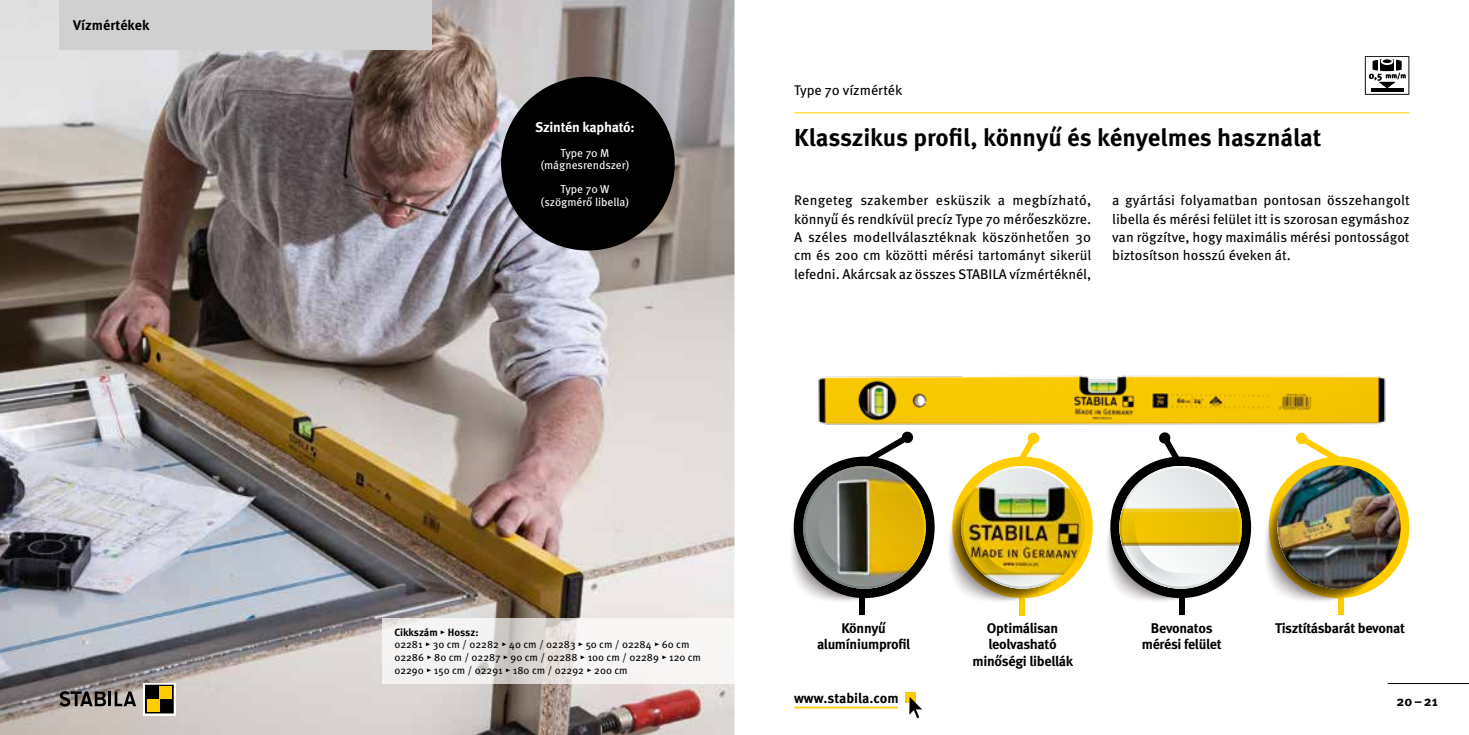
<style>
.page{position:relative;width:1469px;height:735px;background:#fff}
.page>*{position:absolute;margin:0;border:0;box-sizing:border-box;transform-origin:0 0}
.t1{font:700 24.5px "Meta Pro";letter-spacing:-.005em;color:#000}
.t2{font:14px/18.4px "Meta Pro";letter-spacing:-.005em;color:#000;text-align:justify}
.t3{font:700 14px/16.8px "Meta Pro";letter-spacing:-.02em;color:#000;text-align:center}
.t4{font:700 14px "Meta Pro";letter-spacing:-.025em;color:#fff}
.t5{font:700 14px "Meta Pro";color:#000}
.t6{font:11.38px/12.2px "Meta Pro";letter-spacing:-.005em;color:#fff;text-align:center}
.t7{font:10.5px/12.6px "Meta Pro";color:#000}
.t8{font:700 10.5px "Meta Pro";letter-spacing:-.01em;color:#000}
.t9{font:700 7.17px "Meta Pro";color:#000}
.s1{font-size:9.62px}
</style>
<div class="page">
<hr style="left:1387px;top:682px;width:81px;height:1px;background:#000">
<div style="left:905px;top:691px;width:10px;height:11px;background:#fc0"></div>
<svg style="left:909px;top:696px;width:13px;height:21px"></svg>
<hr style="left:794px;top:706px;width:104px;height:2px;background:#fc0">
<img style="left:0;top:0;width:734px;height:734px">
<div style="left:1018px;top:482px;width:6px;height:132px;background:#fc0"></div>
<div style="left:1178px;top:505px;width:6px;height:109px;background:#000"></div>
<div style="left:859px;top:505px;width:6px;height:109px;background:#000"></div>
<div style="left:1338px;top:505px;width:6px;height:109px;background:#fc0"></div>
<svg style="left:791px;top:431px;width:143px;height:170px"></svg>
<svg style="left:949px;top:432px;width:143px;height:173px"></svg>
<svg style="left:1107px;top:432px;width:144px;height:173px"></svg>
<svg style="left:1265px;top:432px;width:144px;height:169px"></svg>
<img style="left:818px;top:375px;width:568px;height:50px">
<hr style="left:794px;top:112px;width:615px;height:1px;background:#fc0">
<img style="left:960px;top:481px;width:124px;height:99px">
<img style="left:802px;top:464px;width:124px;height:124px;border-radius:62px">
<img style="left:1277px;top:465px;width:123px;height:123px;border-radius:62px">
<div style="left:501px;top:77px;width:173px;height:173px;background:#000;border-radius:50%"></div>
<svg style="left:382px;top:617px;width:352px;height:66px;fill:#f5f4f3"></svg>
<img style="left:1119px;top:479px;width:124px;height:94px">
<svg style="left:1364px;top:56px;width:45px;height:39px"></svg>
<div style="left:60px;top:0;width:372px;height:50px;background:#d0d0d0"></div>
<hr style="left:108px;top:691px;width:3px;height:14px;background:#000">
<svg style="left:115px;top:691px;width:21px;height:14px"></svg>
<svg style="left:60px;top:690px;width:46px;height:16px"></svg>
<svg style="left:143px;top:682px;width:33px;height:33px"></svg>
<svg style="left:145px;top:684px;width:29px;height:29px"></svg>
<div style="left:159px;top:686px;width:13px;height:12px;background:#fc0"></div>
<div style="left:147px;top:698px;width:12px;height:13px;background:#fc0"></div>
<p class="t5" style="left:73px;top:15px;width:78px">Vízmértékek</p>
<p class="t4" style="left:535px;top:116px;width:101px">Szintén kapható:</p>
<p class="t6" style="left:541px;top:146px;width:90px">Type 70 M (mágnesrendszer)</p>
<p class="t6" style="left:541px;top:182px;width:90px">Type 70 W (szögmérő libella)</p>
<p class="t2" style="left:794px;top:80px;width:110px">Type 70 vízmérték</p>
<h1 class="t1" style="left:794px;top:118px;width:529px">Klasszikus profil, könnyű és kényelmes használat</h1>
<p class="t9" style="left:1368px;top:70px;width:39px"><span class="s1">0,5</span> mm/m</p>
<p class="t2" style="left:794px;top:190px;width:299px">Rengeteg szakember esküszik a megbízható, könnyű és rendkívül precíz Type 70 mérőeszközre.<br>A széles modellválasztéknak köszönhetően 30 cm és 200 cm közötti mérési tartományt sikerül lefedni. Akárcsak az összes STABILA vízmértéknél,</p>
<p class="t2" style="left:1112px;top:190px;width:299px">a gyártási folyamatban pontosan összehangolt libella és mérési felület itt is szorosan egymáshoz van rögzítve, hogy maximális mérési pontosságot biztosítson hosszú éveken át.</p>
<p class="t8" style="left:394px;top:623px;width:86px">Cikkszám ▸ Hossz:</p>
<p class="t7" style="left:394px;top:637px;width:308px">02281 ▸ 30 cm / 02282 ▸ 40 cm / 02283 ▸ 50 cm / 02284 ▸ 60 cm<br>02286 ▸ 80 cm / 02287 ▸ 90 cm / 02288 ▸ 100 cm / 02289 ▸ 120 cm<br>02290 ▸ 150 cm / 02291 ▸ 180 cm / 02292 ▸ 200 cm</p>
<p class="t3" style="left:817px;top:618px;width:95px">Könnyű alumíniumprofil</p>
<p class="t3" style="left:972px;top:618px;width:102px">Optimálisan leolvasható minőségi libellák</p>
<p class="t3" style="left:1141px;top:618px;width:81px">Bevonatos mérési felület</p>
<p class="t3" style="left:1274px;top:618px;width:132px">Tisztításbarát bevonat</p>
<p class="t3" style="left:794px;top:688px;width:106px">www.stabila.com</p>
<p class="t3" style="left:1396px;top:691px;width:43px">20–21</p>
</div>
